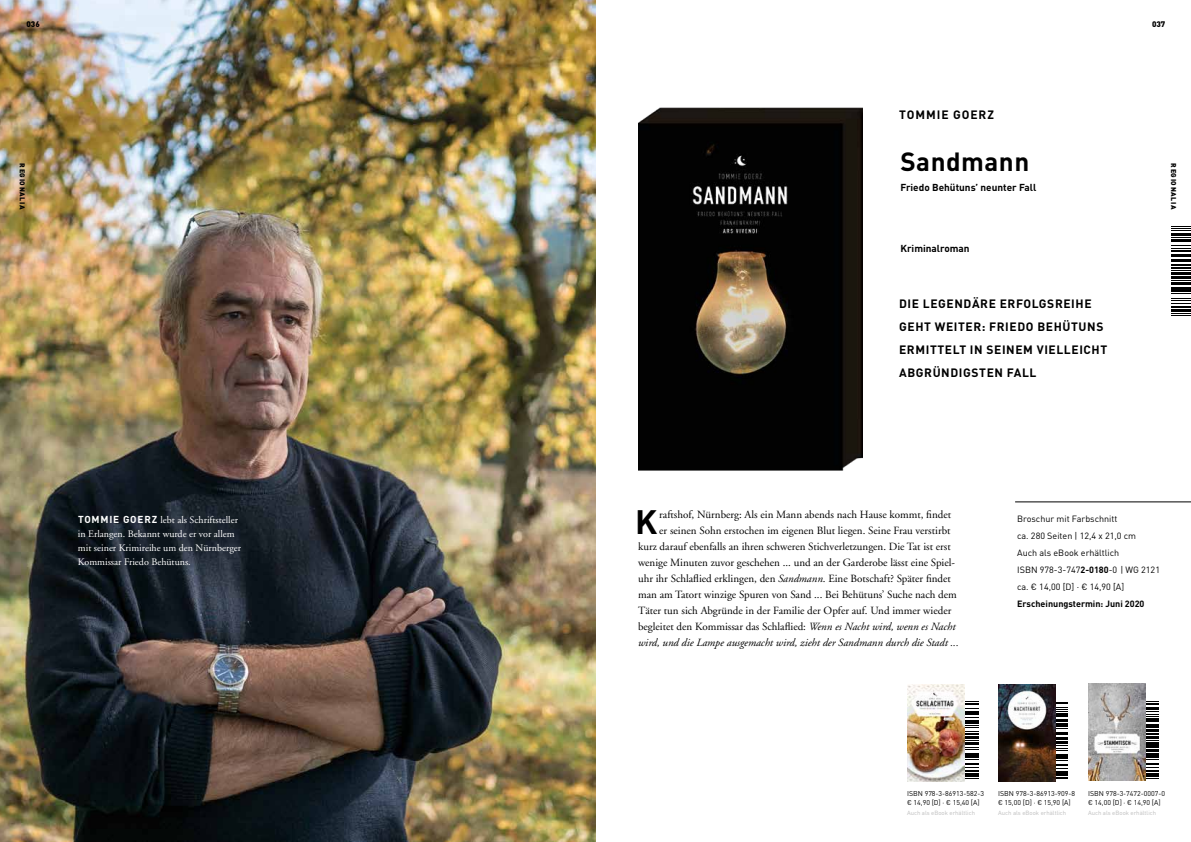
<style>
.page{position:relative;width:1191px;height:842px;background:#fff}
.page>*{position:absolute;margin:0;border:0;box-sizing:border-box;transform-origin:0 0}
.t1{font:700 33.5px "DIN Pro";color:#000}
.t2{font:700 26px "DIN Pro";letter-spacing:.02em;color:#000}
.t3{font:700 12px/23px "DIN Pro";letter-spacing:.05em;color:#000}
.t4{font:700 12px "DIN Pro";letter-spacing:.08em;color:#000}
.t5{font:11px "Adobe Garamond";color:#000}
.t6{font:italic 11px "Adobe Garamond";color:#000}
.t7{font:10px/14px "Adobe Garamond";color:#fff}
.t8{font:700 10px "DIN Pro";color:#000}
.t9{font:9px/17px "DIN Pro";color:#000}
.t10{font:700 9px "DIN Pro";color:#000}
.t11{font:900 8px "DIN Pro";color:#000}
.t12{font:7px/8.4px "DIN Pro";color:#000}
.t13{font:900 7px "DIN Pro";letter-spacing:.09em;color:#000}
.t14{font:6px "DIN Pro";color:#bcbcbc}
.s1{font-family:"DIN Pro";font-weight:700}
.s2{font-style:italic}
.s3{font-weight:700}
</style>
<div class="page">
<img style="left:0;top:0;width:595px;height:842px">
<svg style="left:1055px;top:702px;width:12px;height:77px"></svg>
<svg style="left:1145px;top:734px;width:13px;height:45px"></svg>
<hr style="left:1144px;top:729px;width:14px;height:3px;background:#000">
<svg style="left:1145px;top:701px;width:13px;height:27px"></svg>
<svg style="left:1171px;top:313px;width:20px;height:3px"></svg>
<hr style="left:1171px;top:309px;width:20px;height:3px;background:#000">
<hr style="left:1171px;top:306px;width:20px;height:2px;background:#000">
<svg style="left:1171px;top:293px;width:20px;height:11px"></svg>
<hr style="left:1171px;top:289px;width:20px;height:3px;background:#000">
<hr style="left:1171px;top:287px;width:20px;height:2px;background:#000">
<hr style="left:1171px;top:282px;width:20px;height:3px;background:#000">
<svg style="left:1171px;top:280px;width:20px;height:1px"></svg>
<hr style="left:1171px;top:276px;width:20px;height:3px;background:#000">
<hr style="left:1171px;top:273px;width:20px;height:2px;background:#000">
<svg style="left:1171px;top:270px;width:20px;height:1px"></svg>
<hr style="left:1171px;top:267px;width:20px;height:2px;background:#000">
<hr style="left:1171px;top:264px;width:20px;height:2px;background:#000">
<hr style="left:1171px;top:259px;width:20px;height:3px;background:#000">
<svg style="left:1171px;top:256px;width:20px;height:1px"></svg>
<hr style="left:1171px;top:253px;width:20px;height:2px;background:#000">
<hr style="left:1171px;top:250px;width:20px;height:2px;background:#000">
<svg style="left:1171px;top:245px;width:20px;height:4px"></svg>
<hr style="left:1171px;top:239px;width:20px;height:3px;background:#000">
<svg style="left:1171px;top:237px;width:20px;height:1px"></svg>
<hr style="left:1171px;top:233px;width:20px;height:3px;background:#000">
<svg style="left:1171px;top:226px;width:20px;height:5px"></svg>
<img style="left:638px;top:108px;width:224px;height:362px">
<hr style="left:1015px;top:502px;width:176px;height:1px;background:#000">
<svg style="left:964px;top:756px;width:14px;height:23px"></svg>
<hr style="left:964px;top:753px;width:14px;height:3px;background:#000">
<svg style="left:964px;top:701px;width:14px;height:49px"></svg>
<img style="left:907px;top:685px;width:57px;height:97px">
<img style="left:998px;top:685px;width:57px;height:97px">
<img style="left:1088px;top:683px;width:57px;height:97px">
<p class="t11" style="left:27px;top:18px;width:15px">036</p>
<p class="t11" style="left:1152px;top:18px;width:15px">037</p>
<p class="t13" style="left:28px;top:163px;width:48px;rotate:90deg">Regionalia</p>
<p class="t7" style="left:78px;top:513px;width:165px"><span class="s1">TOMMIE GOERZ</span> lebt als Schriftsteller in Erlangen. Bekannt wurde er vor allem mit seiner Krimireihe um den Nürnberger Kommissar Friedo Behütuns.</p>
<p class="t4" style="left:899px;top:104px;width:96px">TOMMIE GOERZ</p>
<h2 class="t2" style="left:900px;top:140px;width:130px">Sandmann</h2>
<p class="t8" style="left:900px;top:179px;width:138px">Friedo Behütuns’ neunter Fall</p>
<p class="t8" style="left:900px;top:240px;width:71px">Kriminalroman</p>
<p class="t3" style="left:899px;top:290px;width:210px">DIE LEGENDÄRE ERFOLGSREIHE<br>GEHT WEITER: FRIEDO BEHÜTUNS<br>ERMITTELT IN SEINEM VIELLEICHT<br>ABGRÜNDIGSTEN FALL</p>
<p class="t13" style="left:1179px;top:163px;width:48px;rotate:90deg">Regionalia</p>
<h1 class="t1" style="left:635px;top:494px;width:24px">K</h1>
<p class="t5" style="left:659px;top:509px;width:293px">raftshof, Nürnberg: Als ein Mann abends nach Hause kommt, findet</p>
<p class="t5" style="left:659px;top:525px;width:293px">er seinen Sohn erstochen im eigenen Blut liegen. Seine Frau verstirbt</p>
<p class="t5" style="left:638px;top:541px;width:314px">kurz darauf ebenfalls an ihren schweren Stichverletzungen. Die Tat ist erst</p>
<p class="t5" style="left:638px;top:557px;width:318px">wenige Minuten zuvor geschehen ... und an der Garderobe lässt eine Spiel-</p>
<p class="t5" style="left:638px;top:573px;width:314px">uhr ihr Schlaflied erklingen, den <span class="s2">Sandmann</span>. Eine Botschaft? Später findet</p>
<p class="t5" style="left:638px;top:589px;width:320px">man am Tatort winzige Spuren von Sand ... Bei Behütuns’ Suche nach dem</p>
<p class="t5" style="left:638px;top:605px;width:315px">Täter tun sich Abgründe in der Familie der Opfer auf. Und immer wieder</p>
<p class="t5" style="left:638px;top:621px;width:319px">begleitet den Kommissar das Schlaflied: <span class="s2">Wenn es Nacht wird, wenn es Nacht</span></p>
<p class="t6" style="left:638px;top:637px;width:322px">wird, und die Lampe ausgemacht wird, zieht der Sandmann durch die Stadt ...</p>
<p class="t9" style="left:1017px;top:509px;width:144px">Broschur mit Farbschnitt<br>ca. 280 Seiten | 12,4 x 21,0 cm<br>Auch als eBook erhältlich<br>ISBN 978-3-747<span class="s3">2-0180</span>-0 | WG 2121 ca. € 14,00 [D] · € 14,90 [A]</p>
<p class="t10" style="left:1017px;top:596px;width:129px">Erscheinungstermin: Juni 2020</p>
<p class="t12" style="left:907px;top:789px;width:79px">ISBN 978-3-86913-582-3 € 14,90 [D] · € 15,40 [A]</p>
<p class="t14" style="left:907px;top:808px;width:70px">Auch als eBook erhältlich</p>
<p class="t12" style="left:998px;top:789px;width:79px">ISBN 978-3-86913-909-8 € 15,00 [D] · € 15,90 [A]</p>
<p class="t14" style="left:998px;top:808px;width:70px">Auch als eBook erhältlich</p>
<p class="t12" style="left:1088px;top:789px;width:79px">ISBN 978-3-7472-0007-0 € 14,00 [D] · € 14,90 [A]</p>
<p class="t14" style="left:1088px;top:808px;width:70px">Auch als eBook erhältlich</p>
</div>
